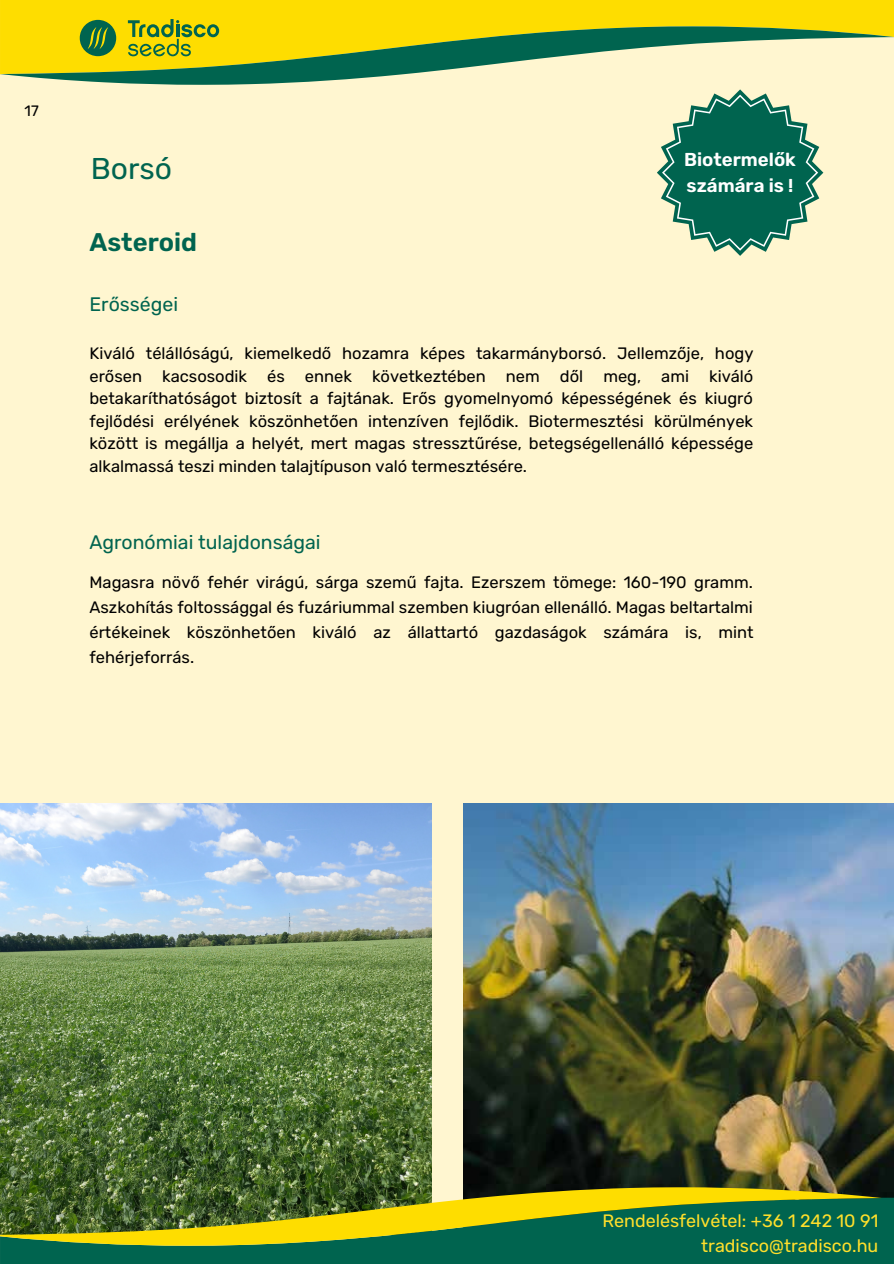
<style>
.page{position:relative;width:894px;height:1264px;background:#fff}
.page>*{position:absolute;margin:0;border:0;box-sizing:border-box;transform-origin:0 0}
.t1{font:30px "Rubik";color:#00644f}
.t2{font:600 25.5px "Rubik";color:#00644f}
.t3{font:19.5px "Rubik";color:#00644f}
.t4{font:600 18.75px/26px "Rubik";color:#fff}
.t5{font:17.85px/24.8px "Rubik";color:#ffdf2b;text-align:right}
.t6{font:16.5px/22.5px "Rubik";color:#000;text-align:justify}
.t7{font:15px "Rubik";color:#000}
</style>
<div class="page">
<div style="left:0;top:0;width:893px;height:1263px;background:#fff6d0"></div>
<img style="left:463px;top:803px;width:430px;height:394px">
<img style="left:0;top:803px;width:431px;height:384px">
<div style="left:0;top:1197px;width:893px;height:66px;background:#00644f"></div>
<svg style="left:0;top:1187px;width:881px;height:58px;background:#65852a"></svg>
<div style="left:0;top:0;width:893px;height:26px;background:#fedd00"></div>
<svg style="left:0;top:26px;width:893px;height:59px"></svg>
<svg style="left:80px;top:20px;width:36px;height:36px"></svg>
<svg style="left:128px;top:19px;width:91px;height:37px;background:#b3b917"></svg>
<svg style="left:657px;top:89px;width:165px;height:167px"></svg>
<p class="t7" style="left:25px;top:102px;width:16px">17</p>
<h1 class="t1" style="left:91px;top:151px;width:83px">Borsó</h1>
<p class="t4" style="left:684px;top:146px;width:113px">Biotermelők számára is !</p>
<h2 class="t2" style="left:89px;top:227px;width:109px">Asteroid</h2>
<p class="t3" style="left:89px;top:292px;width:90px">Erősségei</p>
<p class="t6" style="left:89px;top:342px;width:665px">Kiváló télállóságú, kiemelkedő hozamra képes takarmányborsó. Jellemzője, hogy erősen kacsosodik és ennek következtében nem dől meg, ami kiváló betakaríthatóságot biztosít a fajtának. Erős gyomelnyomó képességének és kiugró fejlődési erélyének köszönhetően intenzíven fejlődik. Biotermesztési körülmények között is megállja a helyét, mert magas stressztűrése, betegségellenálló képessége alkalmassá teszi minden talajtípuson való termesztésére.</p>
<p class="t3" style="left:89px;top:531px;width:233px">Agronómiai tulajdonságai</p>
<p class="t6" style="left:89px;top:570px;width:665px;line-height:24.8px">Magasra növő fehér virágú, sárga szemű fajta. Ezerszem tömege: 160-190 gramm.<br>Aszkohítás foltossággal és fuzáriummal szemben kiugróan ellenálló. Magas beltartalmi értékeinek köszönhetően kiváló az állattartó gazdaságok számára is, mint fehérjeforrás.</p>
<p class="t5" style="left:602px;top:1208px;width:277px">Rendelésfelvétel: +36 1 242 10 91 tradisco@tradisco.hu</p>
</div>
